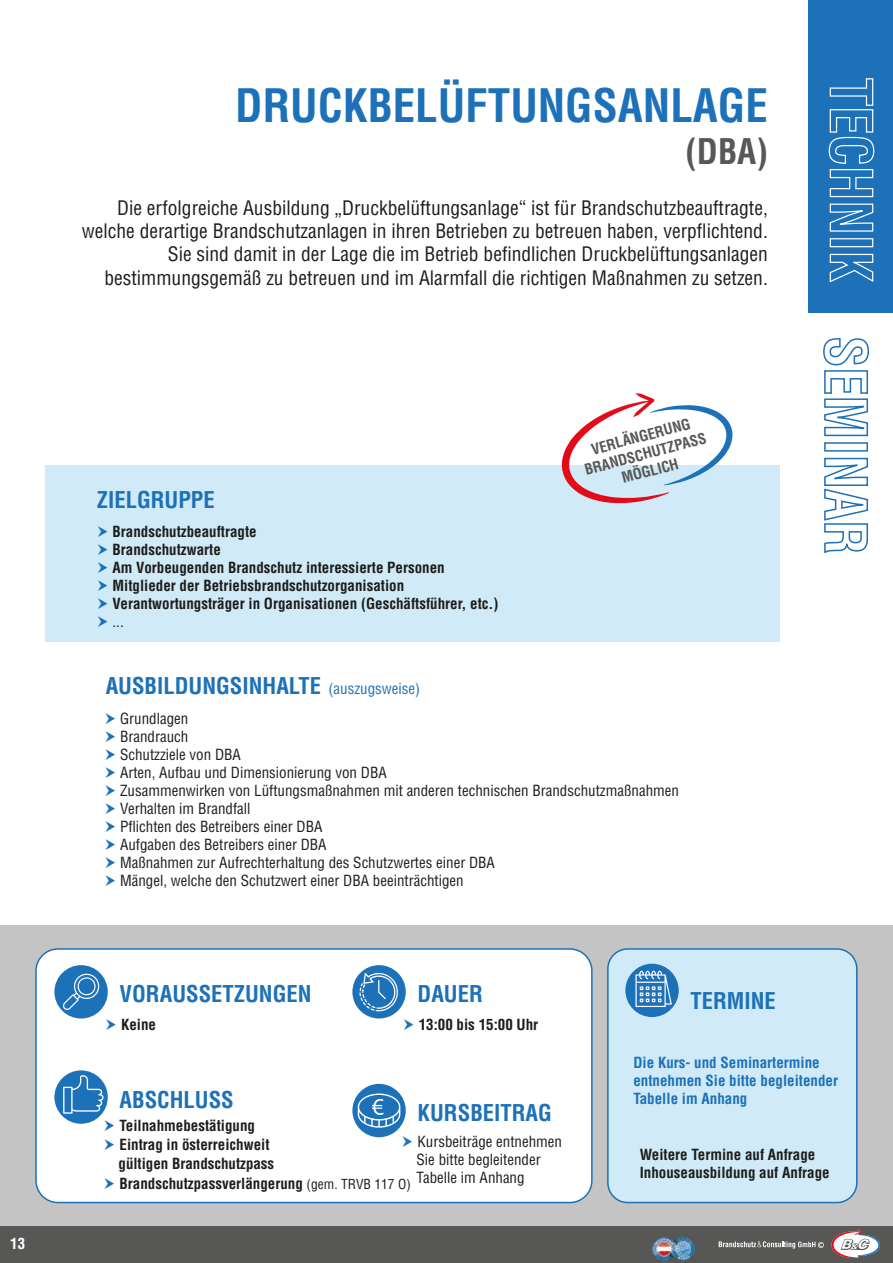
<style>
.page{position:relative;width:893px;height:1263px;background:#fff}
.page>*{position:absolute;margin:0;border:0;box-sizing:border-box;transform-origin:0 0}
.t1{font:700 condensed 45px "Helvetica LT Std";color:#1d71b8}
.t2{font:700 condensed 34.5px "Helvetica LT Std";color:#575756}
.t3{font:700 condensed 22.65px "Helvetica LT Std";color:#1d71b8}
.t4{font:condensed 19.5px/23.4px "Helvetica LT Std";color:#1d1d1b;text-align:right}
.t5{font:condensed 15px/18px "Helvetica LT Std";color:#1d1d1b}
.t6{font:700 condensed 15px/18px "Helvetica LT Std";color:#1d1d1b}
.t7{font:700 condensed 15px/18px "Helvetica LT Std";color:#1d71b8}
.t8{font:condensed 15px "Helvetica LT Std";color:#1d71b8}
.t9{font:700 condensed 15px "Helvetica LT Std";color:#fff}
.t10{font:700 condensed 14.85px/17.7px "Helvetica LT Std";color:#575756;text-align:center}
.s1{font-weight:400;font-size:13.5px}
</style>
<div class="page">
<div style="left:0;top:925px;width:893px;height:307px;background:#c4c4c4"></div>
<div style="left:608px;top:949px;width:249px;height:253px;background:#d0ebf7;border-radius:20px"></div>
<div style="left:607px;top:948px;width:250px;height:255px;border:2px solid #1d71b8;border-radius:20px"></div>
<div style="left:625px;top:964px;width:54px;height:53px;background:#1d71b8;border-radius:50%"></div>
<svg style="left:635px;top:971px;width:37px;height:36px"></svg>
<div style="left:36px;top:949px;width:556px;height:253px;background:#fff;border-radius:22px"></div>
<div style="left:35px;top:948px;width:558px;height:255px;border:2px solid #1d71b8;border-radius:22px"></div>
<svg style="left:54px;top:1070px;width:54px;height:54px"></svg>
<div style="left:352px;top:1084px;width:54px;height:53px;background:#1d71b8;border-radius:50%"></div>
<svg style="left:358px;top:1093px;width:42px;height:35px"></svg>
<div style="left:54px;top:965px;width:54px;height:53px;background:#1d71b8;border-radius:50%"></div>
<svg style="left:63px;top:972px;width:37px;height:38px"></svg>
<div style="left:352px;top:965px;width:54px;height:53px;background:#1d71b8;border-radius:50%"></div>
<svg style="left:359px;top:973px;width:40px;height:39px"></svg>
<div style="left:45px;top:465px;width:735px;height:176px;background:#d0ebf7"></div>
<svg style="left:562px;top:393px;width:171px;height:110px"></svg>
<div style="left:808px;top:0;width:85px;height:312px;background:#1d71b8"></div>
<svg style="left:828px;top:78px;width:47px;height:154px"></svg>
<div style="left:830px;top:238px;width:43px;height:9px;border:1px solid #fff"></div>
<svg style="left:829px;top:253px;width:45px;height:30px"></svg>
<svg style="left:823px;top:338px;width:47px;height:99px"></svg>
<div style="left:824px;top:442px;width:44px;height:10px;border:2px solid #1d71b8"></div>
<svg style="left:824px;top:457px;width:45px;height:96px"></svg>
<div style="left:0;top:1227px;width:893px;height:36px;background:#575756"></div>
<svg style="left:719px;top:1241px;width:105px;height:7px"></svg>
<svg style="left:831px;top:1229px;width:49px;height:29px"></svg>
<img style="left:652px;top:1237px;width:43px;height:24px">
<svg style="left:63px;top:1075px;width:45px;height:49px;background:#5393c9"></svg>
<p class="t9" style="left:10px;top:1234px;width:17px">13</p>
<h1 class="t1" style="left:235px;top:77px;width:534px">DRUCKBELÜFTUNGSANLAGE</h1>
<h2 class="t2" style="left:685px;top:130px;width:84px">(DBA)</h2>
<p class="t4" style="left:82px;top:196px;width:688px">Die erfolgreiche Ausbildung „Druckbelüftungsanlage“ ist für Brandschutzbeauftragte, welche derartige Brandschutzanlagen in ihren Betrieben zu betreuen haben, verpflichtend.<br>Sie sind damit in der Lage die im Betrieb befindlichen Druckbelüftungsanlagen bestimmungsgemäß zu betreuen und im Alarmfall die richtigen Maßnahmen zu setzen.</p>
<h3 class="t3" style="left:97px;top:485px;width:119px">ZIELGRUPPE</h3>
<p class="t6" style="left:113px;top:522px;width:388px">Brandschutzbeauftragte<br>Brandschutzwarte<br>Am Vorbeugenden Brandschutz interessierte Personen Mitglieder der Betriebsbrandschutzorganisation Verantwortungsträger in Organisationen (Geschäftsführer, etc.)</p>
<p class="t5" style="left:113px;top:612px;width:13px">...</p>
<p class="t10" style="left:578px;top:444px;width:127px;rotate:-15deg">VERLÄNGERUNG<br>BRANDSCHUTZPASS<br>MÖGLICH</p>
<h3 class="t3" style="left:106px;top:671px;width:217px">AUSBILDUNGSINHALTE</h3>
<p class="t5" style="left:120px;top:709px;width:561px">Grundlagen<br>Brandrauch<br>Schutzziele von DBA<br>Arten, Aufbau und Dimensionierung von DBA<br>Zusammenwirken von Lüftungsmaßnahmen mit anderen technischen Brandschutzmaßnahmen Verhalten im Brandfall<br>Pflichten des Betreibers einer DBA<br>Aufgaben des Betreibers einer DBA<br>Maßnahmen zur Aufrechterhaltung des Schutzwertes einer DBA<br>Mängel, welche den Schutzwert einer DBA beeinträchtigen</p>
<p class="t8" style="left:329px;top:679px;width:93px">(auszugsweise)</p>
<h3 class="t3" style="left:120px;top:980px;width:193px">VORAUSSETZUNGEN</h3>
<p class="t6" style="left:121px;top:1015px;width:37px">Keine</p>
<h3 class="t3" style="left:418px;top:980px;width:67px">DAUER</h3>
<p class="t6" style="left:419px;top:1015px;width:121px">13:00 bis 15:00 Uhr</p>
<h3 class="t3" style="left:691px;top:986px;width:87px">TERMINE</h3>
<h3 class="t3" style="left:120px;top:1085px;width:116px">ABSCHLUSS</h3>
<p class="t6" style="left:119px;top:1115px;width:294px;line-height:19.5px">Teilnahmebestätigung<br>Eintrag in österreichweit<br>gültigen Brandschutzpass<br>Brandschutzpassverlängerung <span class="s1">(gem. TRVB 117 O)</span></p>
<h3 class="t3" style="left:418px;top:1099px;width:136px">KURSBEITRAG</h3>
<p class="t5" style="left:417px;top:1132px;width:147px">Kursbeiträge entnehmen<br>Sie bitte begleitender<br>Tabelle im Anhang</p>
<p class="t7" style="left:633px;top:1054px;width:206px">Die Kurs- und Seminartermine entnehmen Sie bitte begleitender<br>Tabelle im Anhang</p>
<p class="t6" style="left:640px;top:1146px;width:192px">Weitere Termine auf Anfrage<br>Inhouseausbildung auf Anfrage</p>
</div>
